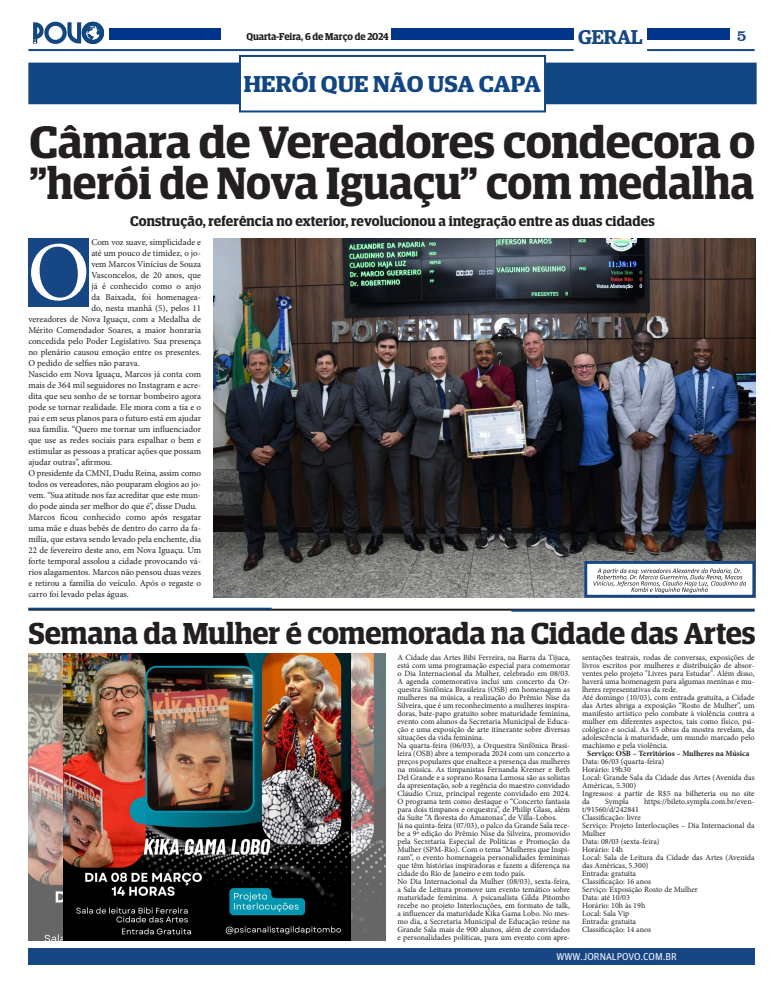
<style>
.page{position:relative;width:783px;height:993px;background:#fff}
.page>*{position:absolute;margin:0;border:0;box-sizing:border-box;transform-origin:0 0}
.t1{font:83.8px "Minion Pro";color:#fff}
.t2{font:600 45.3px/40.9px "Guardian Egyptian Display";letter-spacing:-.005em;color:#231f20;scale:1.05 1}
.t3{font:600 30.3px "Guardian Egyptian Display";color:#231f20}
.t4{font:600 23px "Guardian Egyptian Display";color:#114683;scale:1.1 1}
.t5{font:600 20px "Guardian Egyptian";letter-spacing:-.02em;color:#174685}
.t6{font:16px "Clarendon BT";color:#174685}
.t7{font:600 14px "Guardian Egyptian Display";letter-spacing:.005em;color:#231f20}
.t8{font:600 10px "Guardian Egyptian Display";color:#231f20}
.t9{font:10px "Guardian Agate Sans G1 D Regular";color:#fff}
.t10{font:9px/11px "Minion Pro";color:#231f20;text-align:justify}
.t11{font:8px/8px "Minion Pro";color:#231f20;text-align:justify}
.t12{font:700 8px "Minion Pro";color:#231f20}
</style>
<div class="page">
<div style="left:28px;top:947px;width:726px;height:17px;background:#174685"></div>
<svg style="left:33px;top:22px;width:71px;height:22px"></svg>
<div style="left:391px;top:28px;width:182px;height:12px;background:#003589"></div>
<div style="left:647px;top:28px;width:82px;height:12px;background:#003589"></div>
<hr style="left:647px;top:49px;width:107px;height:2px;background:#174685">
<hr style="left:28px;top:49px;width:545px;height:2px;background:#174685">
<div style="left:109px;top:28px;width:112px;height:12px;background:#003589"></div>
<hr style="left:28px;top:608px;width:726px;height:2px;background:#231f20">
<hr style="left:28px;top:607px;width:243px;height:2px;background:#114683">
<hr style="left:511px;top:609px;width:243px;height:2px;background:#114683">
<div style="left:28px;top:63px;width:728px;height:41px;background:#114683"></div>
<div style="left:240px;top:56px;width:305px;height:55px;background:#fff"></div>
<div style="left:239px;top:55px;width:307px;height:57px;border:2px solid #114682"></div>
<div style="left:28px;top:238px;width:61px;height:69px;background:#174685"></div>
<img style="left:213px;top:238px;width:542px;height:359px">
<div style="left:584px;top:561px;width:171px;height:36px;background:#fff;border:3px solid #174685"></div>
<svg style="left:593px;top:568px;width:152px;height:25px"></svg>
<img style="left:29px;top:653px;width:356px;height:287px">
<img style="left:63px;top:653px;width:288px;height:287px">
<p class="t8" style="left:246px;top:31px;width:144px">Quarta-Feira, 6 de Março de 2024</p>
<h3 class="t5" style="left:578px;top:22px;width:66px">GERAL</h3>
<h3 class="t6" style="left:736px;top:25px;width:11px">5</h3>
<p class="t4" style="left:244px;top:71px;width:271px">HERÓI QUE NÃO USA CAPA</p>
<p class="t2" style="left:29px;top:121px;width:692px">Câmara de Vereadores condecora o "herói de Nova Iguaçu" com medalha</p>
<p class="t10" style="left:91px;top:237px;width:111px">Com voz suave, simplicidade e</p>
<p class="t10" style="left:91px;top:248px;width:111px">até um pouco de timidez, o jo-</p>
<p class="t10" style="left:91px;top:259px;width:111px">vem Marcos Vinícius de Souza</p>
<p class="t10" style="left:91px;top:270px;width:111px">Vasconcelos, de 20 anos, que</p>
<p class="t10" style="left:91px;top:281px;width:111px">já é conhecido como o anjo</p>
<p class="t10" style="left:91px;top:292px;width:111px">da Baixada, foi homenagea-</p>
<p class="t10" style="left:91px;top:303px;width:111px">do, nesta manhã (5), pelos 11</p>
<p class="t10" style="left:28px;top:314px;width:174px">vereadores de Nova Iguaçu, com a Medalha de</p>
<p class="t10" style="left:28px;top:325px;width:174px">Mérito Comendador Soares, a maior honraria</p>
<p class="t10" style="left:28px;top:336px;width:174px">concedida pelo Poder Legislativo. Sua presença</p>
<p class="t10" style="left:28px;top:347px;width:174px">no plenário causou emoção entre os presentes.</p>
<p class="t10" style="left:28px;top:358px;width:113px">O pedido de selfies não parava.</p>
<p class="t10" style="left:28px;top:369px;width:174px">Nascido em Nova Iguaçu, Marcos já conta com mais de 364 mil seguidores no Instagram e acre&shy;dita que seu sonho de se tornar bombeiro agora pode se tornar realidade. Ele mora com a tia e o pai e em seus planos para o futuro está em ajudar sua família. “Quero me tornar um influenciador que use as redes sociais para espalhar o bem e estimular as pessoas a praticar ações que possam ajudar outras”, afirmou.</p>
<p class="t10" style="left:28px;top:468px;width:174px">O presidente da CMNI, Dudu Reina, assim como todos os vereadores, não pouparam elogios ao jo&shy;vem. “Sua atitude nos faz acreditar que este mun&shy;do pode ainda ser melhor do que é”, disse Dudu.</p>
<p class="t10" style="left:28px;top:512px;width:174px">Marcos ficou conhecido como após resgatar uma mãe e duas bebês de dentro do carro da fa&shy;mília, que estava sendo levado pela enchente, dia 22 de fevereiro deste ano, em Nova Iguaçu. Um forte temporal assolou a cidade provocando vá&shy;rios alagamentos. Marcos não pensou duas vezes e retirou a família do veículo. Após o regaste o carro foi levado pelas águas.</p>
<p class="t7" style="left:130px;top:213px;width:526px">Construção, referência no exterior, revolucionou a integração entre as duas cidades</p>
<p class="t1" style="left:27px;top:216px;width:64px">O</p>
<p class="t3" style="left:28px;top:616px;width:728px">Semana da Mulher é comemorada na Cidade das Artes</p>
<p class="t11" style="left:397px;top:653px;width:174px">A Cidade das Artes Bibi Ferreira, na Barra da Tijuca, está com uma programação especial para comemorar o Dia Internacional da Mulher, celebrado em 08/03.<br>A agenda comemorativa inclui um concerto da Or&shy;questra Sinfônica Brasileira (OSB) em homenagem as mulheres na música, a realização do Prêmio Nise da Silveira, que é um reconhecimento a mulheres inspira&shy;doras, bate-papo gratuito sobre maturidade feminina, evento com alunos da Secretaria Municipal de Educa&shy;ção e uma exposição de arte itinerante sobre diversas situações da vida feminina.</p>
<p class="t11" style="left:397px;top:741px;width:174px">Na quarta-feira (06/03), a Orquestra Sinfônica Brasi&shy;leira (OSB) abre a temporada 2024 com um concerto a preços populares que enaltece a presença das mulheres na música. As timpanistas Fernanda Kremer e Beth Del Grande e a soprano Rosana Lamosa são as solistas da apresentação, sob a regência do maestro convidado Cláudio Cruz, principal regente convidado em 2024.<br>O programa tem como destaque o “Concerto fantasia para dois tímpanos e orquestra”, de Philip Glass, além da Suíte “A floresta do Amazonas”, de Villa-Lobos.</p>
<p class="t11" style="left:397px;top:821px;width:174px">Já na quinta-feira (07/03), o palco da Grande Sala rece&shy;be a 9ª edição do Prêmio Nise da Silveira, promovido pela Secretaria Especial de Políticas e Promoção da Mulher (SPM-Rio). Com o tema “Mulheres que Inspi&shy;ram”, o evento homenageia personalidades femininas que têm histórias inspiradoras e fazem a diferença na cidade do Rio de Janeiro e em todo país.</p>
<p class="t11" style="left:397px;top:877px;width:174px">No Dia Internacional da Mulher (08/03), sexta-feira, a Sala de Leitura promove um evento temático sobre maturidade feminina. A psicanalista Gilda Pitombo recebe no projeto Interlocuções, em formato de talk, a influencer da maturidade Kika Gama Lobo. No mes&shy;mo dia, a Secretaria Municipal de Educação reúne na Grande Sala mais de 900 alunos, além de convidados e personalidades políticas, para um evento com apre-</p>
<p class="t11" style="left:582px;top:653px;width:174px">sentações teatrais, rodas de conversas, exposições de livros escritos por mulheres e distribuição de absor&shy;ventes pelo projeto "Livres para Estudar". Além disso, haverá uma homenagem para algumas meninas e mu&shy;lheres representativas da rede.</p>
<p class="t11" style="left:582px;top:693px;width:174px">Até domingo (10/03), com entrada gratuita, a Cidade das Artes abriga a exposição “Rosto de Mulher”, um manifesto artístico pelo combate à violência contra a mulher em diferentes aspectos, tais como físico, psi&shy;cológico e social. As 15 obras da mostra revelam, da adolescência à maturidade, um mundo marcado pelo machismo e pela violência.</p>
<p class="t12" style="left:587px;top:747px;width:164px">Serviço: OSB – Territórios – Mulheres na Música</p>
<p class="t11" style="left:582px;top:757px;width:84px">Data: 06/03 (quarta-feira)</p>
<p class="t11" style="left:582px;top:765px;width:50px">Horário: 19h30</p>
<p class="t11" style="left:582px;top:773px;width:174px">Local: Grande Sala da Cidade das Artes (Avenida das<br>Américas, 5.300)</p>
<p class="t11" style="left:582px;top:789px;width:174px">Ingressos: a partir de R$5 na bilheteria ou no site da</p>
<p class="t11" style="left:605px;top:797px;width:25px">Sympla</p>
<p class="t11" style="left:644px;top:797px;width:112px">https://bileto.sympla.com.br/even-</p>
<p class="t11" style="left:582px;top:805px;width:58px">t/91560/d/242841</p>
<p class="t11" style="left:582px;top:813px;width:60px">Classificação: livre</p>
<p class="t11" style="left:582px;top:821px;width:174px">Serviço: Projeto Interlocuções – Dia Internacional da<br>Mulher</p>
<p class="t11" style="left:582px;top:837px;width:79px">Data: 08/03 (sexta-feira)</p>
<p class="t11" style="left:582px;top:845px;width:43px">Horário: 14h</p>
<p class="t11" style="left:582px;top:853px;width:174px">Local: Sala de Leitura da Cidade das Artes (Avenida das Américas, 5.300)</p>
<p class="t11" style="left:582px;top:869px;width:55px">Entrada: gratuita</p>
<p class="t11" style="left:582px;top:877px;width:70px">Classificação: 16 anos</p>
<p class="t11" style="left:582px;top:885px;width:117px">Serviço: Exposição Rosto de Mulher</p>
<p class="t11" style="left:582px;top:893px;width:49px">Data: até 10/03</p>
<p class="t11" style="left:582px;top:901px;width:65px">Horário: 10h às 19h</p>
<p class="t11" style="left:582px;top:909px;width:49px">Local: Sala Vip</p>
<p class="t11" style="left:582px;top:917px;width:55px">Entrada: gratuita</p>
<p class="t11" style="left:582px;top:925px;width:70px">Classificação: 14 anos</p>
<p class="t9" style="left:556px;top:949px;width:122px">WWW.JORNALPOVO.COM.BR</p>
</div>
